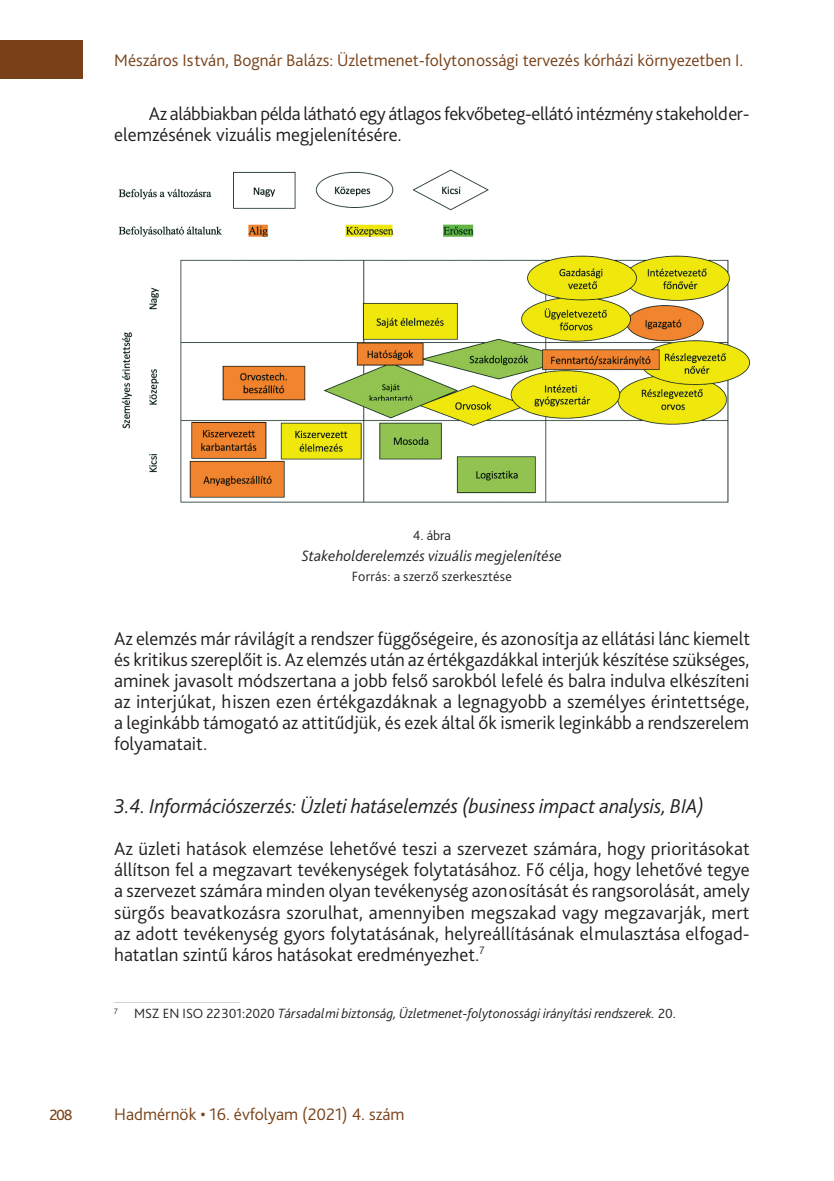
<style>
.page{position:relative;width:834px;height:1181px;background:#fff}
.page>*{position:absolute;margin:0;border:0;box-sizing:border-box;transform-origin:0 0}
._1_1_1__Head_címsor2{font:italic 300 21px "Bliss Pro";letter-spacing:-.005em;color:#231f20}
._3_1_első_bekezdés{font:300 19.25px/21px "Bliss Pro";color:#231f20;text-align:justify}
._3_szövegtörzs{font:300 19.25px/21px "Bliss Pro";letter-spacing:-.02em;color:#231f20}
.t1{font:300 19.25px "Bliss Pro";color:#784118}
.t2{font:300 17.5px "Bliss Pro";color:#784118}
._8_Ábra__képalárás{font:italic 300 15.75px "Bliss Pro";letter-spacing:.005em;color:#231f20}
._6_Lábjegyzet{font:italic 300 14px "Bliss Pro";color:#231f20}
._8_ábra_forrás{font:300 14px "Bliss Pro";letter-spacing:.015em;color:#231f20}
._8_Ábra_Száma{font:300 14px "Bliss Pro";color:#231f20}
.s1{font-style:normal}
</style>
<div class="page">
<div style="left:0;top:41px;width:83px;height:38px;background:#784118"></div>
<img style="left:118px;top:169px;width:633px;height:334px">
<hr style="left:114px;top:1002px;width:126px;height:1px;background:#d1d2d4">
<p class="t2" style="left:114px;top:49px;width:630px">Mészáros István, Bognár Balázs: Üzletmenet-folytonossági tervezés kórházi környezetben I.</p>
<p class="_3_szövegtörzs" style="left:114px;top:103px;width:634px;text-indent:35px">Az alábbiakban példa látható egy átlagos fekvőbeteg-ellátó intézmény stakeholder&shy;elemzésének vizuális megjelenítésére.</p>
<p class="_8_Ábra_Száma" style="left:412px;top:527px;width:40px">4. ábra</p>
<p class="_8_Ábra__képalárás" style="left:302px;top:546px;width:261px">Stakeholderelemzés vizuális megjelenítése</p>
<p class="_8_ábra_forrás" style="left:352px;top:568px;width:161px">Forrás: a szerző szerkesztése</p>
<p class="_3_1_első_bekezdés" style="left:114px;top:628px;width:637px">Az elemzés már rávilágít a rendszer függőségeire, és azonosítja az ellátási lánc kiemelt és kritikus szereplőit is. Az elemzés után az értékgazdákkal interjúk készítése szükséges, aminek javasolt módszertana a jobb felső sarokból lefelé és balra indulva elkészíteni az interjúkat, hiszen ezen értékgazdáknak a legnagyobb a személyes érintettsége, a leginkább támogató az attitűdjük, és ezek által ők ismerik leginkább a rendszerelem folyamatait.</p>
<p class="_1_1_1__Head_címsor2" style="left:114px;top:793px;width:591px">3.4. Információszerzés: Üzleti hatáselemzés (business impact analysis, BIA)</p>
<p class="_3_1_első_bekezdés" style="left:114px;top:838px;width:637px">Az üzleti hatások elemzése lehetővé teszi a szervezet számára, hogy prioritásokat állítson fel a megzavart tevékenységek folytatásához. Fő célja, hogy lehetővé tegye a szervezet számára minden olyan tevékenység azonosítását és rangsorolását, amely sürgős beavatkozásra szorulhat, amennyiben megszakad vagy megzavarják, mert az adott tevékenység gyors folytatásának, helyreállításának elmulasztása elfogad&shy;hatatlan szintű káros hatásokat eredményezhet.<sup>7</sup></p>
<p class="_6_Lábjegyzet" style="left:114px;top:1005px;width:563px"><sup>7</sup> <span class="s1">MSZ EN ISO 22301:2020</span> Társadalmi biztonság, Üzletmenet-folytonossági irányítási rendszerek. <span class="s1">20.</span></p>
<p class="t1" style="left:50px;top:1102px;width:24px">208</p>
<p class="t2" style="left:114px;top:1103px;width:292px">Hadmérnök • 16. évfolyam (2021) 4. szám</p>
</div>
